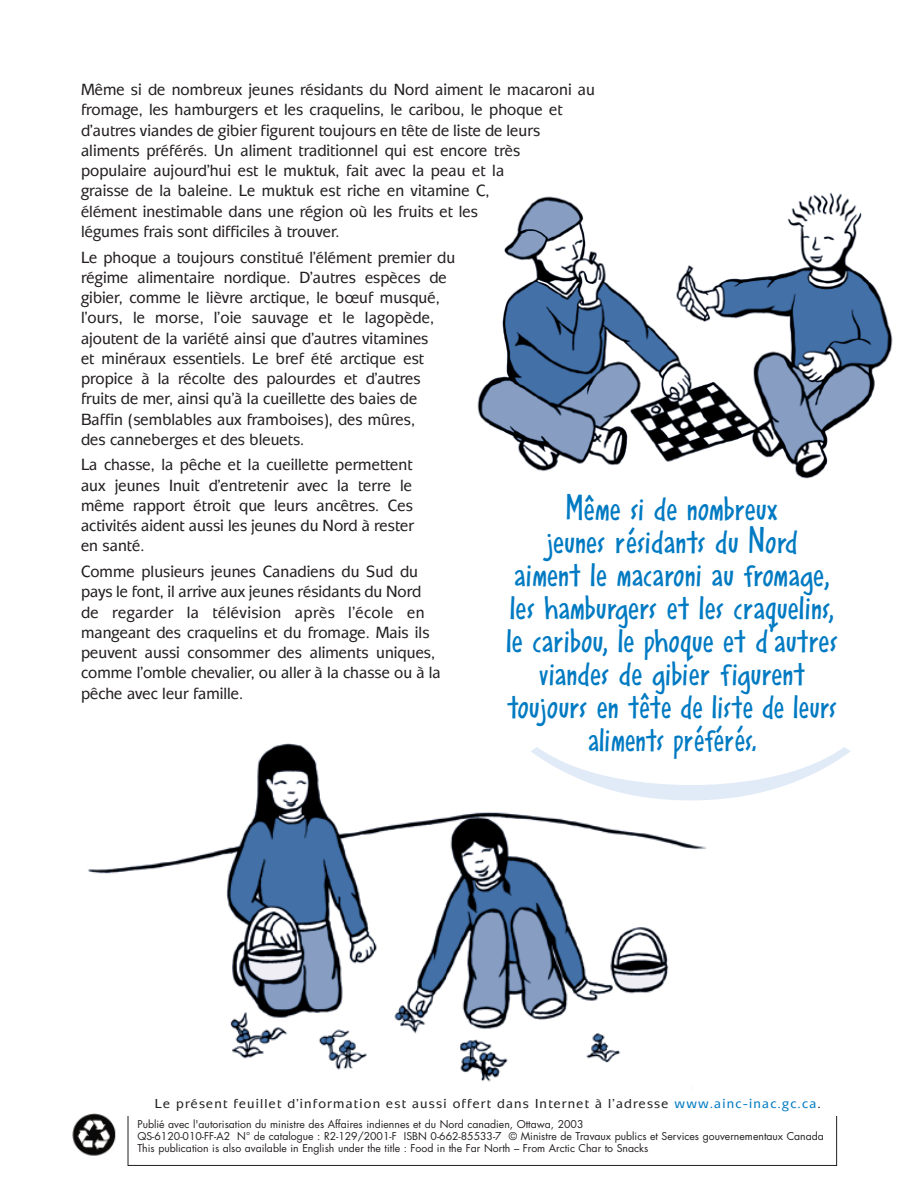
<style>
.page{position:relative;width:918px;height:1188px;background:#fff}
.page>*{position:absolute;margin:0;border:0;box-sizing:border-box;transform-origin:0 0}
.t1{font:700 329.85px "Democratica";color:#e1ebf7;scale:.63 1}
.t2{font:500 37.5px/33px "Smile ICG";color:#007ac2;text-align:center}
.t3{font:500 16.8px/20.2px "Mixage";color:#231f20;scale:.95 1}
.t4{font:500 13.5px "Mixage";letter-spacing:.09em;color:#231f20}
.t5{font:10.5px/12px "Futura";color:#231f20}
.s1{color:#007ac2}
</style>
<div class="page">
<img style="left:72px;top:1113px;width:44px;height:43px">
<img style="left:477px;top:192px;width:416px;height:287px">
<img style="left:88px;top:743px;width:619px;height:339px">
<div style="left:128px;top:1097px;width:709px;height:69px;border:1px solid #231f20"></div>
<div style="left:127px;top:1096px;width:722px;height:20px;background:#fff"></div>
<p class="t3" style="left:81px;top:81px;width:543px">Même si de nombreux jeunes résidants du Nord aiment le macaroni au fromage, les hamburgers et les craquelins, le caribou, le phoque et d’autres viandes de gibier figurent toujours en tête de liste de leurs aliments préférés. Un aliment traditionnel qui est encore très<br>populaire aujourd’hui est le muktuk, fait avec la peau et la<br>graisse de la baleine. Le muktuk est riche en vitamine C,<br>élément inestimable dans une région où les fruits et les<br>légumes frais sont difficiles à trouver.</p>
<p class="t3" style="left:81px;top:248px;width:396px">Le phoque a toujours constitué l’élément premier du régime alimentaire nordique. D’autres espèces de gibier, comme le lièvre arctique, le bœuf musqué, l’ours, le morse, l’oie sauvage et le lagopède, ajoutent de la variété ainsi que d’autres vitamines<br>et minéraux essentiels. Le bref été arctique est propice à la récolte des palourdes et d’autres fruits de mer, ainsi qu’à la cueillette des baies de Baffin (semblables aux framboises), des mûres,<br>des canneberges et des bleuets.</p>
<p class="t3" style="left:81px;top:456px;width:352px;text-align:justify">La chasse, la pêche et la cueillette permettent aux jeunes Inuit d’entretenir avec la terre le même rapport étroit que leurs ancêtres. Ces activités aident aussi les jeunes du Nord à rester en santé.</p>
<p class="t3" style="left:81px;top:563px;width:380px">Comme plusieurs jeunes Canadiens du Sud du pays le font, il arrive aux jeunes résidants du Nord de regarder la télévision après l’école en mangeant des craquelins et du fromage. Mais ils peuvent aussi consommer des aliments uniques, comme l’omble chevalier, ou aller à la chasse ou à la pêche avec leur famille.</p>
<h2 class="t2" style="left:506px;top:494px;width:334px">Même si de nombreux<br>jeunes résidants du Nord<br>aiment le macaroni au fromage, les hamburgers et les craquelins, le caribou, le phoque et d’autres viandes de gibier figurent toujours en tête de liste de leurs aliments préférés.</h2>
<h1 class="t1" style="left:840px;top:743px;width:99px;rotate:90deg">)</h1>
<p class="t4" style="left:155px;top:1099px;width:668px">Le présent feuillet d’information est aussi offert dans Internet à l’adresse <span class="s1">www.ainc-inac.gc.ca</span>.</p>
<p class="t5" style="left:137px;top:1119px;width:688px">Publié avec l'autorisation du ministre des Affaires indiennes et du Nord canadien, Ottawa, 2003<br>QS-6120-010-FF-A2 N° de catalogue : R2-129/2001-F ISBN 0-662-85533-7 © Ministre de Travaux publics et Services gouvernementaux Canada<br>This publication is also available in English under the title : Food in the Far North – From Arctic Char to Snacks</p>
</div>
